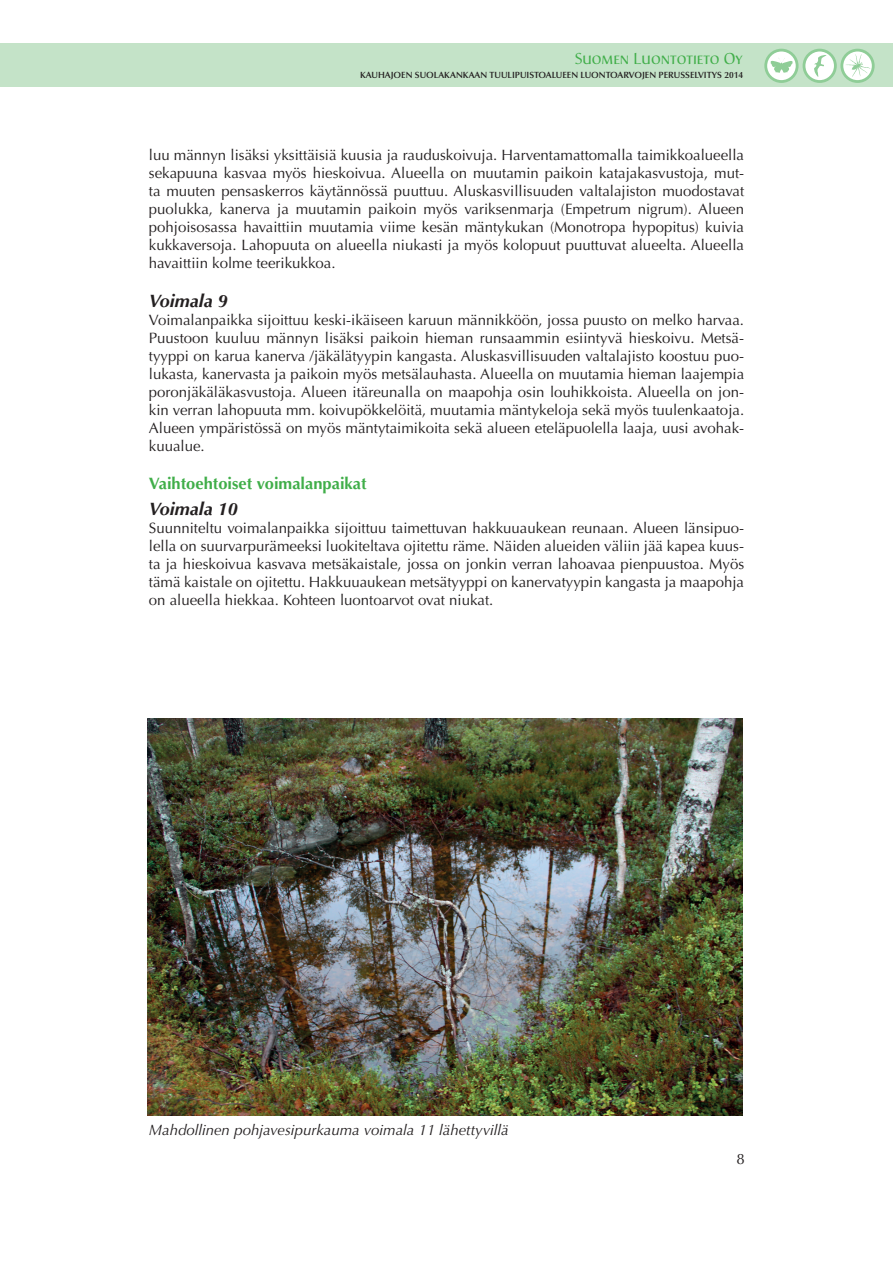
<style>
.page{position:relative;width:893px;height:1263px;background:#fff}
.page>*{position:absolute;margin:0;border:0;box-sizing:border-box;transform-origin:0 0}
.t1{font:italic 700 18px "Optima";color:#231f20}
.t2{font:700 16.5px "Optima";color:#40ae49}
.t3{font:15.6px "Christiana Regular SC";color:#40ae49}
.t4{font:15px/18px "Optima";color:#231f20;text-align:justify}
.t5{font:italic 15px "Optima";color:#231f20}
.t6{font:600 9px "Optima";color:#231f20}
</style>
<div class="page">
<div style="left:0;top:43px;width:893px;height:44px;background:#c4e3c8"></div>
<svg style="left:766px;top:50px;width:31px;height:32px"></svg>
<div style="left:764px;top:49px;width:34px;height:34px;border:3px solid #8fcd97;border-radius:50%"></div>
<svg style="left:771px;top:58px;width:22px;height:15px"></svg>
<svg style="left:842px;top:50px;width:31px;height:32px"></svg>
<div style="left:840px;top:49px;width:35px;height:34px;border:3px solid #8fcd97;border-radius:50%"></div>
<svg style="left:845px;top:54px;width:25px;height:23px"></svg>
<svg style="left:804px;top:50px;width:31px;height:32px"></svg>
<div style="left:803px;top:49px;width:34px;height:34px;border:3px solid #8fcd97;border-radius:50%"></div>
<svg style="left:814px;top:55px;width:12px;height:22px"></svg>
<img style="left:147px;top:718px;width:596px;height:397px">
<p class="t3" style="left:575px;top:49px;width:170px">Suomen Luontotieto Oy</p>
<p class="t6" style="left:360px;top:69px;width:385px">KAUHAJOEN SUOLAKANKAAN TUULIPUISTOALUEEN LUONTOARVOJEN PERUSS ELVITYS 2014</p>
<p class="t4" style="left:149px;top:146px;width:597px">luu männyn lisäksi yksittäisiä kuusia ja rauduskoivuja. Harventamattomalla taimikkoalueella sekapuuna kasvaa myös hieskoivua. Alueella on muutamin paikoin katajakasvustoja, mut&shy;ta muuten pensaskerros käytännössä puuttuu. Aluskasvillisuuden valtalajiston muodostavat puolukka, kanerva ja muutamin paikoin myös variksenmarja (Empetrum nigrum). Alueen pohjoisosassa havaittiin muutamia viime kesän mäntykukan (Monotropa hypopitus) kuivia kukkaversoja. Lahopuuta on alueella niukasti ja myös kolopuut puuttuvat alueelta. Alueella havaittiin kolme teerikukkoa.</p>
<p class="t1" style="left:149px;top:291px;width:80px">Voimala 9</p>
<p class="t4" style="left:149px;top:311px;width:597px">Voimalanpaikka sijoittuu keski-ikäiseen karuun männikköön, jossa puusto on melko harvaa.<br>Puustoon kuuluu männyn lisäksi paikoin hieman runsaammin esiintyvä hieskoivu. Metsä&shy;tyyppi on karua kanerva /jäkälätyypin kangasta. Aluskasvillisuuden valtalajisto koostuu puo&shy;lukasta, kanervasta ja paikoin myös metsälauhasta. Alueella on muutamia hieman laajempia poronjäkäläkasvustoja. Alueen itäreunalla on maapohja osin louhikkoista. Alueella on jon&shy;kin verran lahopuuta mm. koivupökkelöitä, muutamia mäntykeloja sekä myös tuulenkaatoja.<br>Alueen ympäristössä on myös mäntytaimikoita sekä alueen eteläpuolella laaja, uusi avohak&shy;kuualue.</p>
<p class="t2" style="left:149px;top:474px;width:219px">Vaihtoehtoiset voimalanpaikat</p>
<p class="t1" style="left:149px;top:498px;width:90px">Voimala 10</p>
<p class="t4" style="left:149px;top:519px;width:597px">Suunniteltu voimalanpaikka sijoittuu taimettuvan hakkuuaukean reunaan. Alueen länsipuo&shy;lella on suurvarpurämeeksi luokiteltava ojitettu räme. Näiden alueiden väliin jää kapea kuus&shy;ta ja hieskoivua kasvava metsäkaistale, jossa on jonkin verran lahoavaa pienpuustoa. Myös tämä kaistale on ojitettu. Hakkuuaukean metsätyyppi on kanervatyypin kangasta ja maapohja on alueella hiekkaa. Kohteen luontoarvot ovat niukat.</p>
<p class="t5" style="left:149px;top:1121px;width:361px">Mahdollinen pohjavesipurkauma voimala 11 lähettyvillä</p>
<p class="t4" style="left:736px;top:1150px;width:10px">8</p>
</div>
